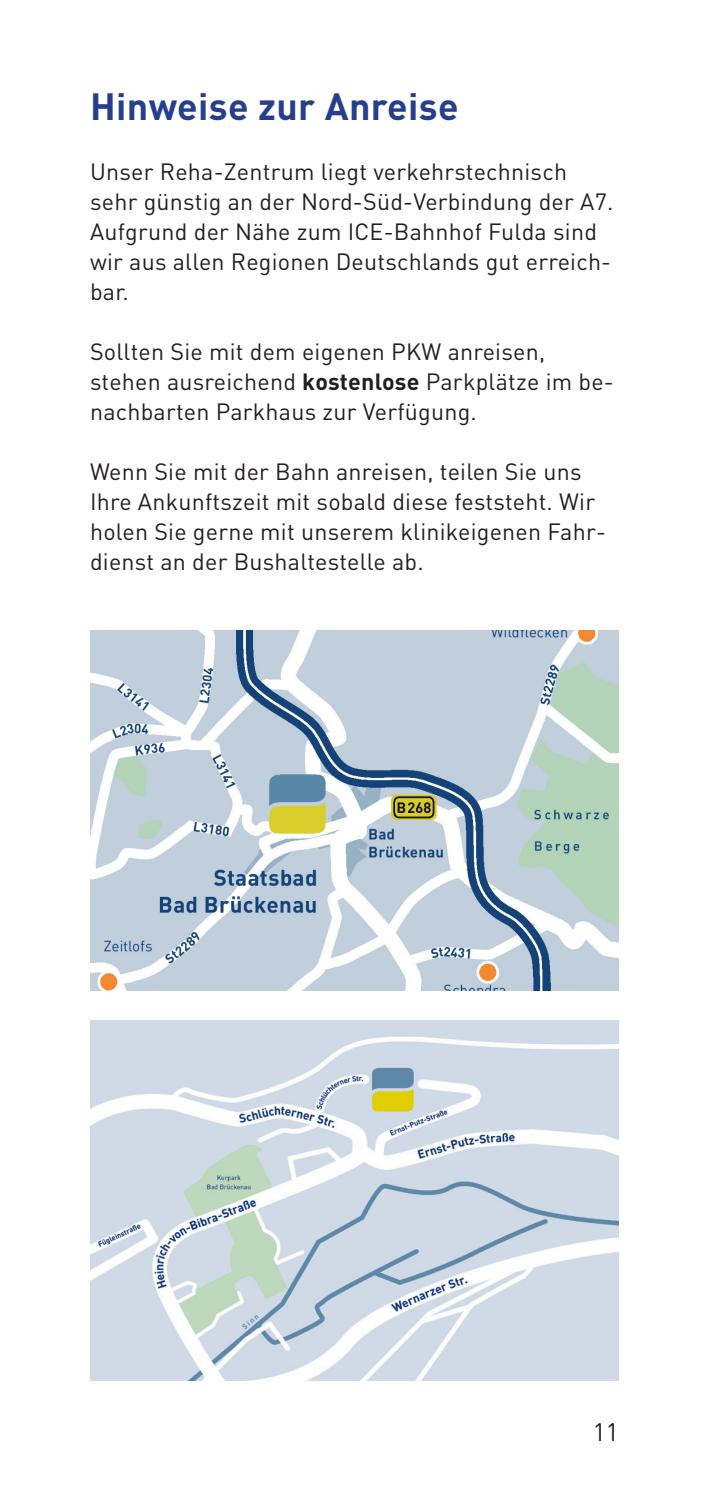
<style>
.page{position:relative;width:709px;height:1489px;background:#fff}
.page>*{position:absolute;margin:0;border:0;box-sizing:border-box;transform-origin:0 0}
.Flyer_Fliesstext{font:700 37.5px "DIN Pro DR Vp";letter-spacing:.01em;color:#253f8e}
.t1{font:25px "DIN Pro DR Vp";color:#231f20}
.Flyer_Fliesstext-2{font:23.25px/30px "DIN Pro DR Vp";letter-spacing:.01em;color:#231f20}
.s1{font-weight:700}
</style>
<div class="page">
<img style="left:90px;top:630px;width:529px;height:360px">
<img style="left:90px;top:1020px;width:529px;height:360px">
<p class="Flyer_Fliesstext" style="left:90px;top:82px;width:370px">Hinweise zur Anreise</p>
<p class="Flyer_Fliesstext-2" style="left:90px;top:156px;width:525px">Unser Reha-Zentrum liegt verkehrstechnisch sehr günstig an der Nord-Süd-Verbindung der A7.<br>Aufgrund der Nähe zum ICE-Bahnhof Fulda sind wir aus allen Regionen Deutschlands gut erreich&shy;bar.</p>
<p class="Flyer_Fliesstext-2" style="left:90px;top:336px;width:525px">Sollten Sie mit dem eigenen PKW anreisen, stehen ausreichend <span class="s1">kostenlose</span> Parkplätze im be&shy;nachbarten Parkhaus zur Verfügung.</p>
<p class="Flyer_Fliesstext-2" style="left:90px;top:456px;width:517px">Wenn Sie mit der Bahn anreisen, teilen Sie uns Ihre Ankunftszeit mit sobald diese feststeht. Wir holen Sie gerne mit unserem klinikeigenen Fahr&shy;dienst an der Bushaltestelle ab.</p>
<p class="t1" style="left:593px;top:1415px;width:28px">11</p>
</div>
